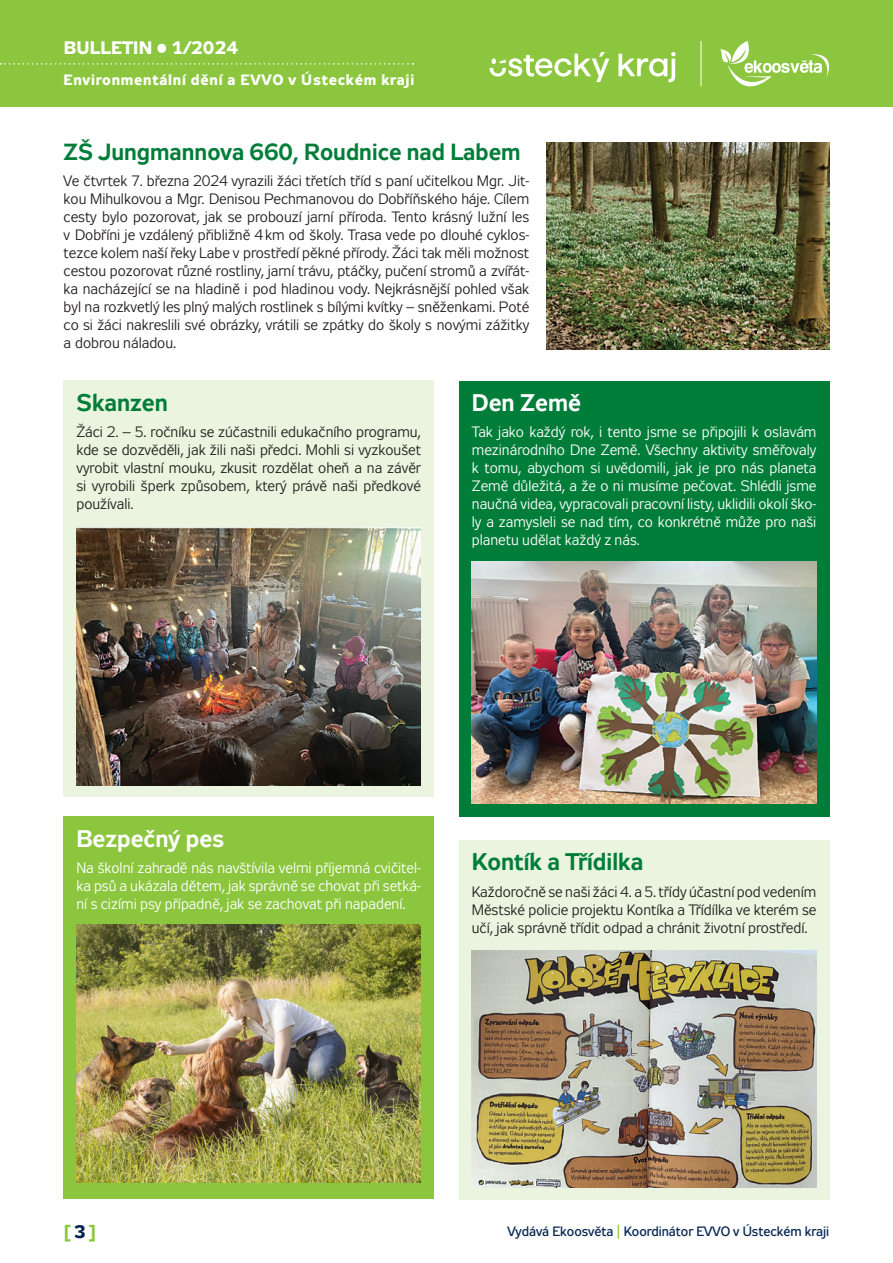
<style>
.page{position:relative;width:893px;height:1263px;background:#fff}
.page>*{position:absolute;margin:0;border:0;box-sizing:border-box;transform-origin:0 0}
.t1{font:700 24px "Zeppelin 31";color:#007d39}
.t2{font:700 24px "Zeppelin 31";color:#fff}
.t3{font:700 23.25px "Zeppelin 31";color:#007d39}
.t4{font:700 18px "Zeppelin 32";letter-spacing:.01em;color:#fff}
.t5{font:700 18px "Zeppelin 32";color:#8bc63e}
.t6{font:15px/18px "Zeppelin 31";color:#231f20;text-align:justify}
.t7{font:15px/18px "Zeppelin 31";color:#fff;text-align:justify}
.t8{font:700 15px "Zeppelin 32";letter-spacing:.05em;color:#fff}
.t9{font:13.5px "Zeppelin 32";color:#042552}
.s1{color:#042552}
.s2{color:#8bc63e}
</style>
<div class="page">
<div style="left:0;top:0;width:893px;height:106px;background:#8bc63e"></div>
<svg style="left:618px;top:52px;width:58px;height:30px"></svg>
<svg style="left:490px;top:52px;width:119px;height:30px"></svg>
<svg style="left:720px;top:41px;width:109px;height:46px"></svg>
<hr style="left:700px;top:41px;width:1px;height:45px;background:#fff">
<svg style="left:0;top:63px;width:413px;height:2px"></svg>
<div style="left:64px;top:381px;width:370px;height:416px;background:#ebf4de"></div>
<div style="left:459px;top:381px;width:370px;height:435px;background:#007d39"></div>
<div style="left:459px;top:840px;width:370px;height:359px;background:#ebf4de"></div>
<div style="left:64px;top:816px;width:370px;height:383px;background:#8bc63e"></div>
<img style="left:76px;top:527px;width:345px;height:258px">
<img style="left:76px;top:924px;width:345px;height:258px">
<img style="left:472px;top:561px;width:344px;height:243px">
<img style="left:472px;top:950px;width:344px;height:238px">
<img style="left:546px;top:142px;width:283px;height:208px">
<p class="t4" style="left:64px;top:38px;width:176px">BULLETIN • 1/2024</p>
<p class="t8" style="left:64px;top:71px;width:352px">Environmentální dění a EVVO v Ústeckém kraji</p>
<p class="t3" style="left:64px;top:138px;width:458px">ZŠ Jungmannova 660, Roudnice nad Labem</p>
<p class="t6" style="left:64px;top:172px;width:467px">Ve čtvrtek 7. března 2024 vyrazili žáci třetích tříd s paní učitelkou Mgr. Jit&shy;kou Mihulkovou a Mgr. Denisou Pechmanovou do Dobříňského háje. Cílem cesty bylo pozorovat, jak se probouzí jarní příroda. Tento krásný lužní les v Dobříni je vzdálený přibližně 4km od školy. Trasa vede po dlouhé cyklos&shy;tezce kolem naší řeky Labe v prostředí pěkné přírody. Žáci tak měli možnost cestou pozorovat různé rostliny, jarní trávu, ptáčky, pučení stromů a zvířát&shy;ka nacházející se na hladině i pod hladinou vody. Nejkrásnější pohled však byl na rozkvetlý les plný malých rostlinek s bílými kvítky – sněženkami. Poté co si žáci nakreslili své obrázky, vrátili se zpátky do školy s novými zážitky a dobrou náladou.</p>
<p class="t1" style="left:76px;top:389px;width:93px">Skanzen</p>
<p class="t6" style="left:76px;top:424px;width:346px">Žáci 2. – 5. ročníku se zúčastnili edukačního programu, kde se dozvěděli, jak žili naši předci. Mohli si vyzkoušet vyrobit vlastní mouku, zkusit rozdělat oheň a na závěr si vyrobili šperk způsobem, který právě naši předkové používali.</p>
<p class="t2" style="left:472px;top:389px;width:111px">Den Země</p>
<p class="t7" style="left:472px;top:424px;width:346px">Tak jako každý rok, i tento jsme se připojili k oslavám mezinárodního Dne Země. Všechny aktivity směřovaly k tomu, abychom si uvědomili, jak je pro nás planeta Země důležitá, a že o ni musíme pečovat. Shlédli jsme naučná videa, vypracovali pracovní listy, uklidili okolí ško&shy;ly a zamysleli se nad tím, co konkrétně může pro naši planetu udělat každý z nás.</p>
<p class="t2" style="left:76px;top:825px;width:149px">Bezpečný pes</p>
<p class="t7" style="left:76px;top:859px;width:346px">Na školní zahradě nás navštívila velmi příjemná cvičitel&shy;ka psů a ukázala dětem, jak správně se chovat při setká&shy;ní s cizími psy případně, jak se zachovat při napadení.</p>
<p class="t1" style="left:472px;top:848px;width:173px">Kontík a Třídilka</p>
<p class="t6" style="left:472px;top:883px;width:346px">Každoročně se naši žáci 4. a 5. třídy účastní pod vedením Městské policie projektu Kontíka a Třídílka ve kterém se učí, jak správně třídit odpad a chránit životní prostředí.</p>
<p class="t5" style="left:64px;top:1221px;width:34px">[ <span class="s1">3</span> ]</p>
<p class="t9" style="left:507px;top:1224px;width:323px">Vydává Ekoosvěta <span class="s2">|</span> Koordinátor EVVO v Ústeckém kraji</p>
</div>
